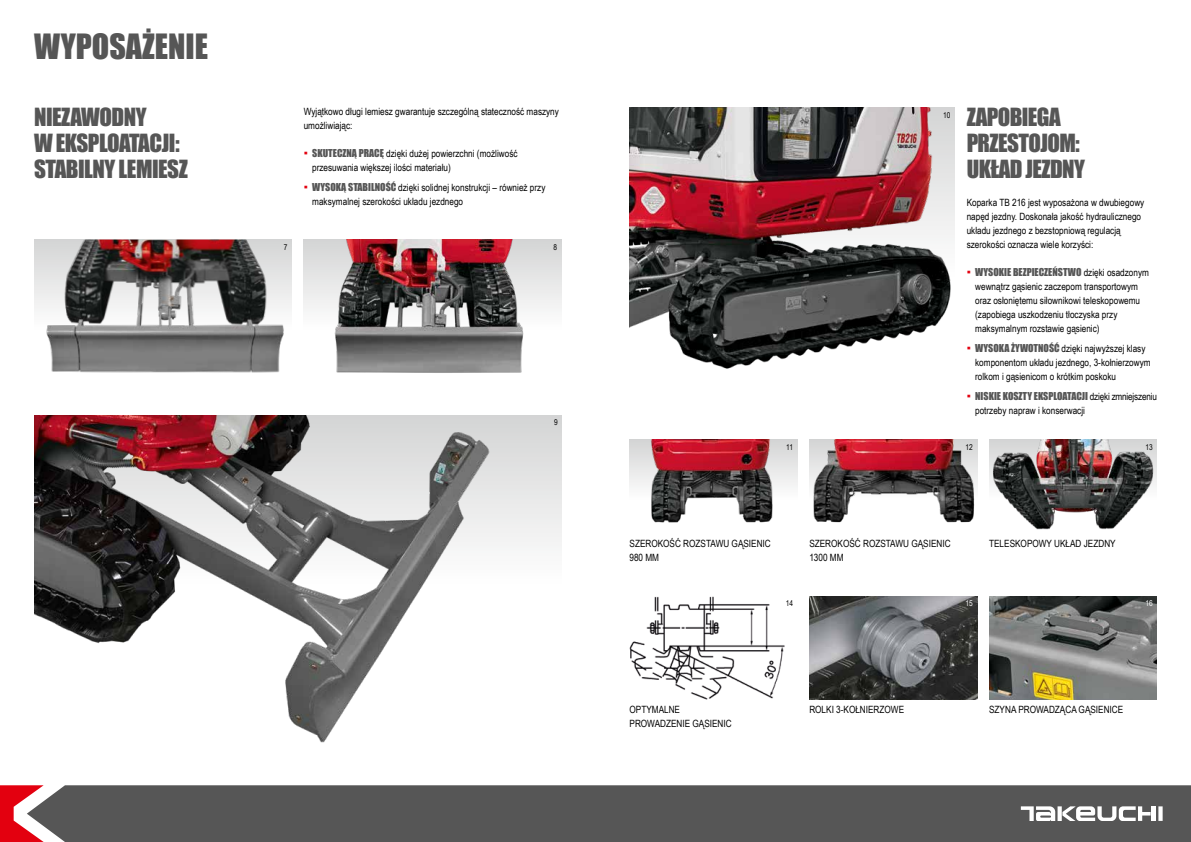
<style>
.page{position:relative;width:1191px;height:842px;background:#fff}
.page>*{position:absolute;margin:0;border:0;box-sizing:border-box;transform-origin:0 0}
.t1{font:32px "Impact";color:#565656}
.t2{font:23px/26px "Impact";letter-spacing:-.025em;color:#565656}
.t3{font:10px/14px "Arial Narrow";color:#000}
.t4{font:10px "Impact";color:#565656}
.t5{font:8px "Arial Narrow";color:#000}
.t6{font:8px "Arial Narrow";color:#fff}
.s1{font-size:12px;color:#e3000f}
.s2{font-family:"Arial Narrow";color:#000}
.s3{font-family:"Impact";font-size:12px;color:#e3000f}
.s4{font-family:"Impact";color:#565656}
</style>
<div class="page">
<img style="left:629px;top:108px;width:325px;height:261px">
<img style="left:629px;top:596px;width:156px;height:103px">
<img style="left:809px;top:596px;width:168px;height:103px">
<img style="left:989px;top:596px;width:168px;height:103px">
<img style="left:629px;top:440px;width:168px;height:83px">
<img style="left:809px;top:440px;width:168px;height:83px">
<img style="left:989px;top:440px;width:168px;height:90px">
<img style="left:304px;top:240px;width:255px;height:133px">
<img style="left:35px;top:240px;width:257px;height:133px">
<div style="left:34px;top:415px;width:527px;height:266px;background:linear-gradient(to bottom,#d9dada,#fff)"></div>
<img style="left:34px;top:415px;width:475px;height:328px">
<svg style="left:0;top:785px;width:27px;height:57px"></svg>
<div style="left:27px;top:785px;width:1164px;height:57px;background:#565656"></div>
<svg style="left:1158px;top:806px;width:4px;height:15px"></svg>
<hr style="left:1151px;top:806px;width:4px;height:15px;background:#fff">
<svg style="left:1057px;top:806px;width:4px;height:15px"></svg>
<svg style="left:1062px;top:806px;width:88px;height:15px"></svg>
<svg style="left:1020px;top:806px;width:35px;height:15px"></svg>
<h1 class="t1" style="left:34px;top:22px;width:175px">WYPOSAŻENIE</h1>
<h2 class="t2" style="left:34px;top:103px;width:155px">NIEZAWODNY<br>W EKSPLOATACJI:<br>STABILNY LEMIESZ</h2>
<h2 class="t2" style="left:966px;top:103px;width:120px">ZAPOBIEGA<br>PRZESTOJOM:<br>UKŁAD JEZDNY</h2>
<p class="t3" style="left:966px;top:195px;width:179px">Koparka TB 216 jest wyposażona w dwubiegowy napęd jezdny. Doskonała jakość hydraulicznego układu jezdnego z bezstopniową regulacją szerokości oznacza wiele korzyści:</p>
<p class="t4" style="left:966px;top:264px;width:184px"><span class="s1">▪</span> WYSOKIE BEZPIECZEŃSTWO <span class="s2">dzięki osadzonym</span></p>
<p class="t3" style="left:975px;top:279px;width:166px">wewnątrz gąsienic zaczepom transportowym oraz osłoniętemu siłownikowi teleskopowemu (zapobiega uszkodzeniu tłoczyska przy maksymalnym rozstawie gąsienic)</p>
<p class="t3" style="left:975px;top:341px;width:177px;text-indent:-9px"><span class="s3">▪</span> <span class="s4">WYSOKA ŻYWOTNOŚĆ</span> dzięki najwyższej klasy komponentom układu jezdnego, 3-kołnierzowym rolkom i gąsienicom o krótkim poskoku</p>
<p class="t4" style="left:966px;top:388px;width:192px"><span class="s1">▪</span> NISKIE KOSZTY EKSPLOATACJI <span class="s2">dzięki zmniejszeniu</span></p>
<p class="t3" style="left:975px;top:403px;width:111px">potrzeby napraw i konserwacji</p>
<p class="t3" style="left:304px;top:104px;width:257px">Wyjątkowo długi lemiesz gwarantuje szczególną stateczność maszyny</p>
<p class="t5" style="left:943px;top:109px;width:9px">10</p>
<p class="t3" style="left:304px;top:118px;width:50px">umożliwiając:</p>
<p class="t3" style="left:312px;top:146px;width:207px;text-indent:-8px"><span class="s3">▪</span> <span class="s4">SKUTECZNĄ PRACĘ</span> dzięki dużej powierzchni (możliwość przesuwania większej ilości materiału)</p>
<p class="t3" style="left:312px;top:180px;width:235px;text-indent:-9px"><span class="s3">▪</span> <span class="s4">WYSOKĄ STABILNOŚĆ</span> dzięki solidnej konstrukcji – również przy maksymalnej szerokości układu jezdnego</p>
<p class="t5" style="left:284px;top:241px;width:5px">7</p>
<p class="t5" style="left:553px;top:241px;width:5px">8</p>
<p class="t5" style="left:554px;top:416px;width:5px">9</p>
<p class="t5" style="left:786px;top:441px;width:8px">11</p>
<p class="t5" style="left:965px;top:441px;width:9px">12</p>
<p class="t5" style="left:1145px;top:441px;width:9px">13</p>
<p class="t3" style="left:629px;top:536px;width:143px">SZEROKOŚĆ ROZSTAWU GĄSIENIC<br>980 MM</p>
<p class="t5" style="left:785px;top:597px;width:9px">14</p>
<p class="t3" style="left:809px;top:536px;width:143px">SZEROKOŚĆ ROZSTAWU GĄSIENIC<br>1300 MM</p>
<p class="t6" style="left:965px;top:597px;width:9px">15</p>
<p class="t3" style="left:989px;top:536px;width:128px">TELESKOPOWY UKŁAD JEZDNY</p>
<p class="t6" style="left:1145px;top:597px;width:9px">16</p>
<p class="t3" style="left:629px;top:702px;width:104px">OPTYMALNE<br>PROWADZENIE GĄSIENIC</p>
<p class="t3" style="left:809px;top:702px;width:96px">ROLKI 3-KOŁNIERZOWE</p>
<p class="t3" style="left:989px;top:702px;width:136px">SZYNA PROWADZĄCA GĄSIENICE</p>
</div>
